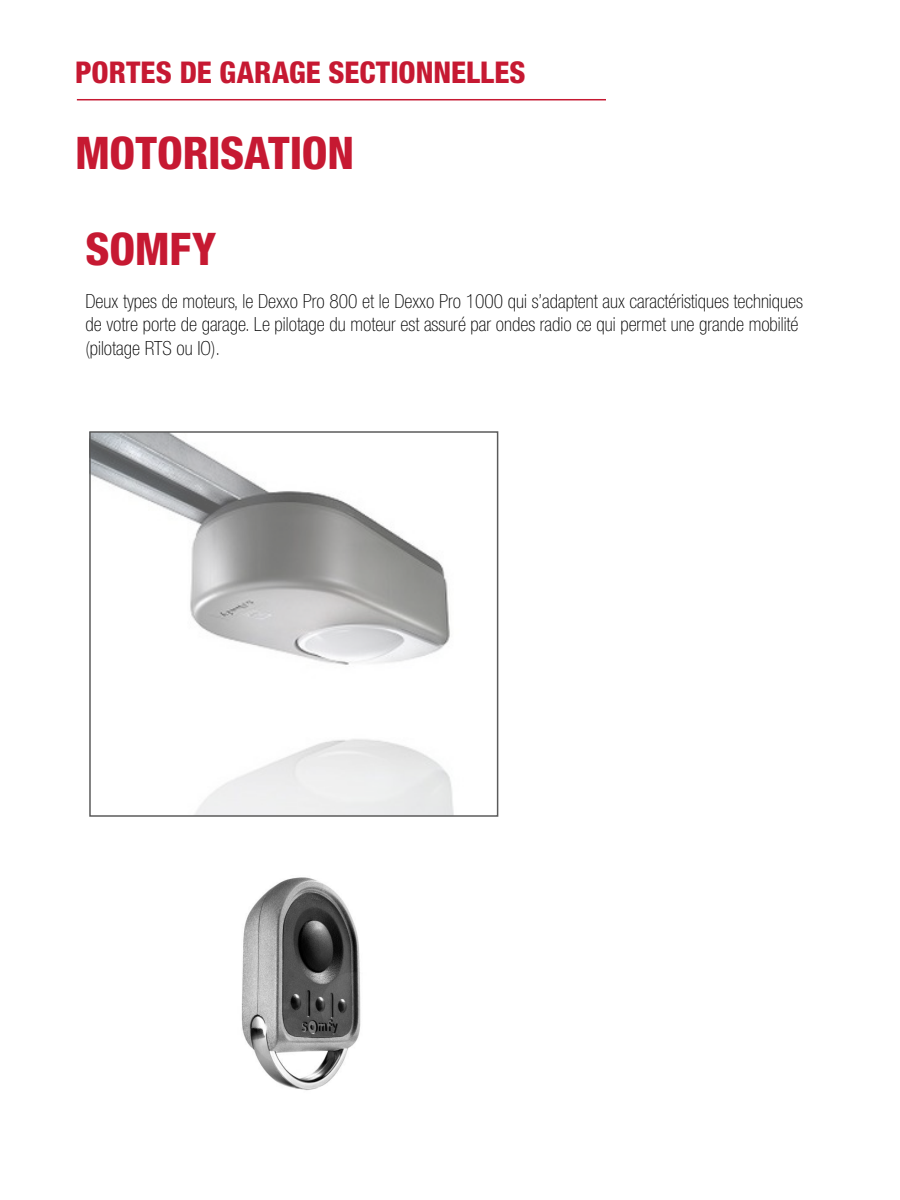
<style>
.page{position:relative;width:900px;height:1200px;background:#fff}
.page>*{position:absolute;margin:0;border:0;box-sizing:border-box;transform-origin:0 0}
.t1{font:800 condensed 45px "Helvetica Neue LT Pro";letter-spacing:-.005em;color:#c61932}
.t2{font:800 condensed 30px "Helvetica Neue LT Pro";color:#c61932}
.t3{font:100 condensed 19.5px/23.4px "Helvetica Neue LT Pro";color:#000}
</style>
<div class="page">
<img style="left:241px;top:786px;width:258px;height:304px">
<hr style="left:77px;top:99px;width:529px;height:1px;background:#c61932">
<img style="left:92px;top:434px;width:403px;height:380px">
<h2 class="t2" style="left:75px;top:54px;width:452px">PORTES DE GARAGE SECTIONNELLES</h2>
<h1 class="t1" style="left:75px;top:125px;width:281px">MOTORISATION</h1>
<h1 class="t1" style="left:86px;top:221px;width:132px">SOMFY</h1>
<p class="t3" style="left:86px;top:290px;width:719px">Deux types de moteurs, le Dexxo Pro 800 et le Dexxo Pro 1000 qui s’adaptent aux caractéristiques techniques de votre porte de garage. Le pilotage du moteur est assuré par ondes radio ce qui permet une grande mobilité (pilotage RTS ou IO).</p>
</div>
